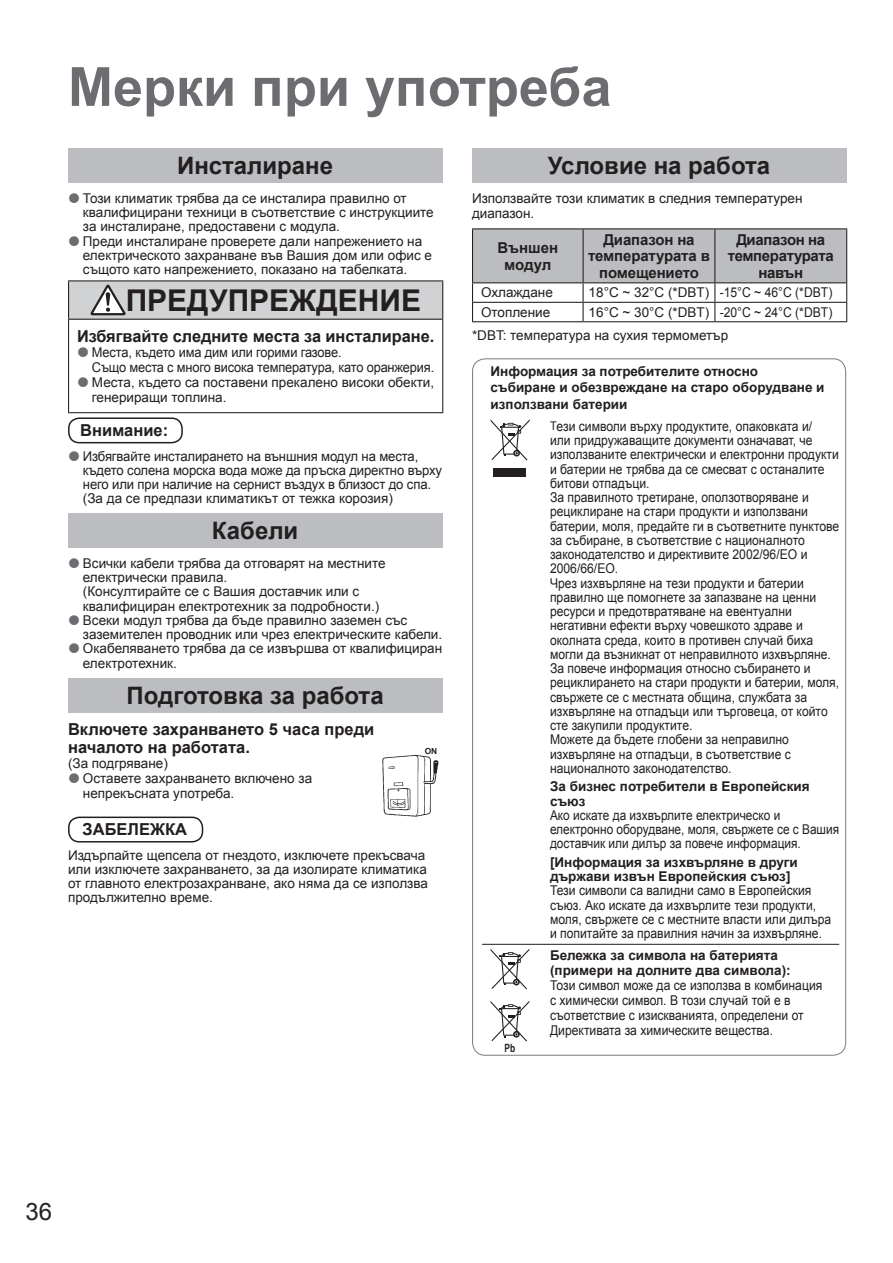
<style>
.page{position:relative;width:893px;height:1263px;background:#fff}
.page>*{position:absolute;margin:0;border:0;box-sizing:border-box;transform-origin:0 0}
.t1{font:700 54px "Arial";color:#6c6d70}
.t2{font:700 30px "Arial";color:#231f20}
.t3{font:700 24px "Arial";color:#231f20}
.t4{font:24px "Arial";color:#231f20}
.t5{font:700 16.5px/18px "Arial";color:#231f20}
.t6{font:700 15px/16.5px "Arial";letter-spacing:-.015em;color:#231f20;text-align:center}
.t7{font:13.5px/14.2px "Arial";color:#231f20;scale:.9 1}
.t8{font:13.5px/14.2px "Arial";color:#231f20}
.t9{font:700 13.5px/16.5px "Arial";color:#231f20}
.t10{font:13.5px/15px "Arial";color:#231f20;scale:.95 1}
.t11{font:13.5px/14.2px "Arial";color:#231f20;scale:.88 1}
.t12{font:700 11.4px "Arial Narrow";color:#231f20;scale:.9 1}
.t13{font:700 8.4px "Arial";color:#231f20}
.s1{font-size:12px}
</style>
<div class="page">
<div style="left:68px;top:149px;width:374px;height:34px;background:#bcbdc0"></div>
<div style="left:69px;top:281px;width:374px;height:38px;background:#d1d2d4"></div>
<hr style="left:68px;top:280px;width:375px;height:1px;background:#231f20">
<hr style="left:68px;top:281px;width:1px;height:38px;background:#231f20">
<hr style="left:442px;top:281px;width:1px;height:38px;background:#231f20">
<hr style="left:68px;top:319px;width:375px;height:1px;background:#231f20">
<hr style="left:68px;top:320px;width:1px;height:92px;background:#231f20">
<hr style="left:442px;top:320px;width:1px;height:92px;background:#231f20">
<hr style="left:68px;top:412px;width:375px;height:1px;background:#231f20">
<svg style="left:90px;top:285px;width:36px;height:30px"></svg>
<div style="left:68px;top:417px;width:115px;height:26px;border:2px solid #231f20;border-radius:11px"></div>
<div style="left:68px;top:514px;width:374px;height:34px;background:#bcbdc0"></div>
<div style="left:68px;top:678px;width:374px;height:34px;background:#bcbdc0"></div>
<img style="left:382px;top:754px;width:57px;height:63px">
<div style="left:68px;top:816px;width:135px;height:26px;border:2px solid #231f20;border-radius:10px"></div>
<div style="left:472px;top:149px;width:374px;height:34px;background:#bcbdc0"></div>
<hr style="left:472px;top:228px;width:243px;height:1px;background:#231f20">
<hr style="left:715px;top:228px;width:132px;height:1px;background:#231f20">
<hr style="left:583px;top:321px;width:264px;height:1px;background:#231f20">
<svg style="left:472px;top:229px;width:375px;height:92px"></svg>
<hr style="left:472px;top:321px;width:111px;height:1px;background:#231f20">
<hr style="left:482px;top:944px;width:357px;height:1px;background:#231f20">
<svg style="left:490px;top:419px;width:40px;height:41px"></svg>
<div style="left:494px;top:468px;width:32px;height:8px;background:#231f20"></div>
<svg style="left:490px;top:949px;width:39px;height:40px"></svg>
<svg style="left:490px;top:1001px;width:39px;height:40px"></svg>
<h1 class="t1" style="left:68px;top:57px;width:545px">Мерки при употреба</h1>
<h3 class="t3" style="left:177px;top:153px;width:158px">Инсталиране</h3>
<p class="t8" style="left:83px;top:191px;width:352px">Този климатик трябва да се инсталира правилно от квалифицирани техници в съответствие с инструкциите за инсталиране, предоставени с модула.<br>Преди инсталиране проверете дали напрежението на електрическото захранване във Вашия дом или офис е същото като напрежението, показано на табелката.</p>
<h2 class="t2" style="left:126px;top:284px;width:297px">ПРЕДУПРЕЖДЕНИЕ</h2>
<p class="t5" style="left:77px;top:327px;width:359px">Избягвайте следните места за инсталиране.</p>
<p class="t10" style="left:92px;top:345px;width:362px">Места, където има дим или горими газове.<br>Също места с много висока температура, като оранжерия.<br>Места, където са поставени прекалено високи обекти, генериращи топлина.</p>
<p class="t5" style="left:80px;top:421px;width:89px">Внимание:</p>
<p class="t8" style="left:83px;top:449px;width:361px">Избягвайте инсталирането на външния модул на места, където солена морска вода може да пръска директно върху него или при наличие на сернист въздух в близост до спа. (За да се предпази климатикът от тежка корозия)</p>
<h3 class="t3" style="left:212px;top:518px;width:88px">Кабели</h3>
<p class="t8" style="left:83px;top:556px;width:361px">Всички кабели трябва да отговарят на местните електрически правила.<br>(Консултирайте се с Вашия доставчик или с квалифициран електротехник за подробности.)<br>Всеки модул трябва да бъде правилно заземен със заземителен проводник или чрез електрическите кабели.<br>Окабеляването трябва да се извършва от квалифициран електротехник.</p>
<h3 class="t3" style="left:127px;top:682px;width:259px">Подготовка за работа</h3>
<p class="t5" style="left:68px;top:720px;width:308px">Включете захранването 5 часа преди началото на работата.</p>
<p class="t8" style="left:83px;top:756px;width:231px;line-height:15px;text-indent:-15px">(За подгряване)<br>Оставете захранването включено за непрекъсната употреба.</p>
<h3 class="t3" style="left:548px;top:153px;width:224px">Условие на работа</h3>
<p class="t8" style="left:472px;top:191px;width:332px;line-height:15px">Използвайте този климатик в следния температурен диапазон.</p>
<p class="t6" style="left:497px;top:240px;width:62px">Външен модул</p>
<p class="t6" style="left:588px;top:231px;width:123px">Диапазон на температурата в помещението</p>
<p class="t6" style="left:728px;top:231px;width:108px">Диапазон на температурата навън</p>
<p class="t8" style="left:481px;top:286px;width:73px">Охлаждане</p>
<p class="t8" style="left:589px;top:286px;width:245px">18°C ~ 32°C (*DBT) -15°C ~ 46°C (*DBT)</p>
<p class="t8" style="left:481px;top:305px;width:71px">Отопление</p>
<p class="t8" style="left:472px;top:300px;width:362px;line-height:23.4px;text-indent:117px">16°C ~ 30°C (*DBT) -20°C ~ 24°C (*DBT) *DBT: температура на сухия термометър</p>
<p class="t9" style="left:490px;top:363px;width:336px">Информация за потребителите относно събиране и обезвреждане на старо оборудване и използвани батерии</p>
<p class="t7" style="left:550px;top:419px;width:323px"><span class="s1">Т</span>ези символи върху продуктите, опаковката и/<br>или придружаващите документи означават, че използваните електрически и електронни продукти и батерии не трябва да се смесват с останалите битови отпадъци.<br>За правилното третиране, оползотворяване и рециклиране на стари продукти и използвани батерии, моля, предайте ги в съответните пунктове за събиране, в съответствие с националното законодателство и директивите 2002/96/ЕО и 2006/66/ЕО.<br>Чрез изхвърляне на тези продукти и батерии правилно ще помогнете за запазване на ценни ресурси и предотвратяване на евентуални негативни ефекти върху човешкото здраве и околната среда, които в противен случай биха могли да възникнат от неправилното изхвърляне.<br>За повече информация относно събирането и рециклирането на стари продукти и батерии, моля, свържете се с местната община, службата за изхвърляне на отпадъци или търговеца, от който сте закупили продуктите.<br>Можете да бъдете глобени за неправилно изхвърляне на отпадъци, в съответствие с националното законодателство.</p>
<p class="t9" style="left:550px;top:779px;width:261px;line-height:14.2px">За бизнес потребители в Европейския съюз</p>
<p class="t11" style="left:550px;top:808px;width:330px">Ако искате да изхвърлите електрическо и електронно оборудване, моля, свържете се с Вашия доставчик или дилър за повече информация.</p>
<p class="t9" style="left:550px;top:855px;width:249px;line-height:14.2px">[Информация за изхвърляне в други държави извън Европейския съюз]</p>
<p class="t7" style="left:550px;top:883px;width:314px">Тези символи са валидни само в Европейския съюз. Ако искате да изхвърлите тези продукти, моля, свържете се с местните власти или дилъра и попитайте за правилния начин за изхвърляне.</p>
<p class="t13" style="left:425px;top:746px;width:14px">ON</p>
<p class="t5" style="left:82px;top:820px;width:106px">ЗАБЕЛЕЖКА</p>
<p class="t8" style="left:68px;top:848px;width:361px">Издърпайте щепсела от гнездото, изключете прекъсвача или изключете захранването, за да изолирате климатика от главното електрозахранване, ако няма да се използва продължително време.</p>
<p class="t12" style="left:505px;top:1041px;width:13px">Pb</p>
<p class="t9" style="left:550px;top:948px;width:242px;line-height:15px">Бележка за символа на батерията (примери на долните два символа):</p>
<p class="t7" style="left:550px;top:978px;width:304px;line-height:15px">Този символ може да се използва в комбинация с химически символ. В този случай той е в съответствие с изискванията, определени от Директивата за химическите вещества.</p>
<h3 class="t4" style="left:26px;top:1198px;width:28px">36</h3>
</div>
